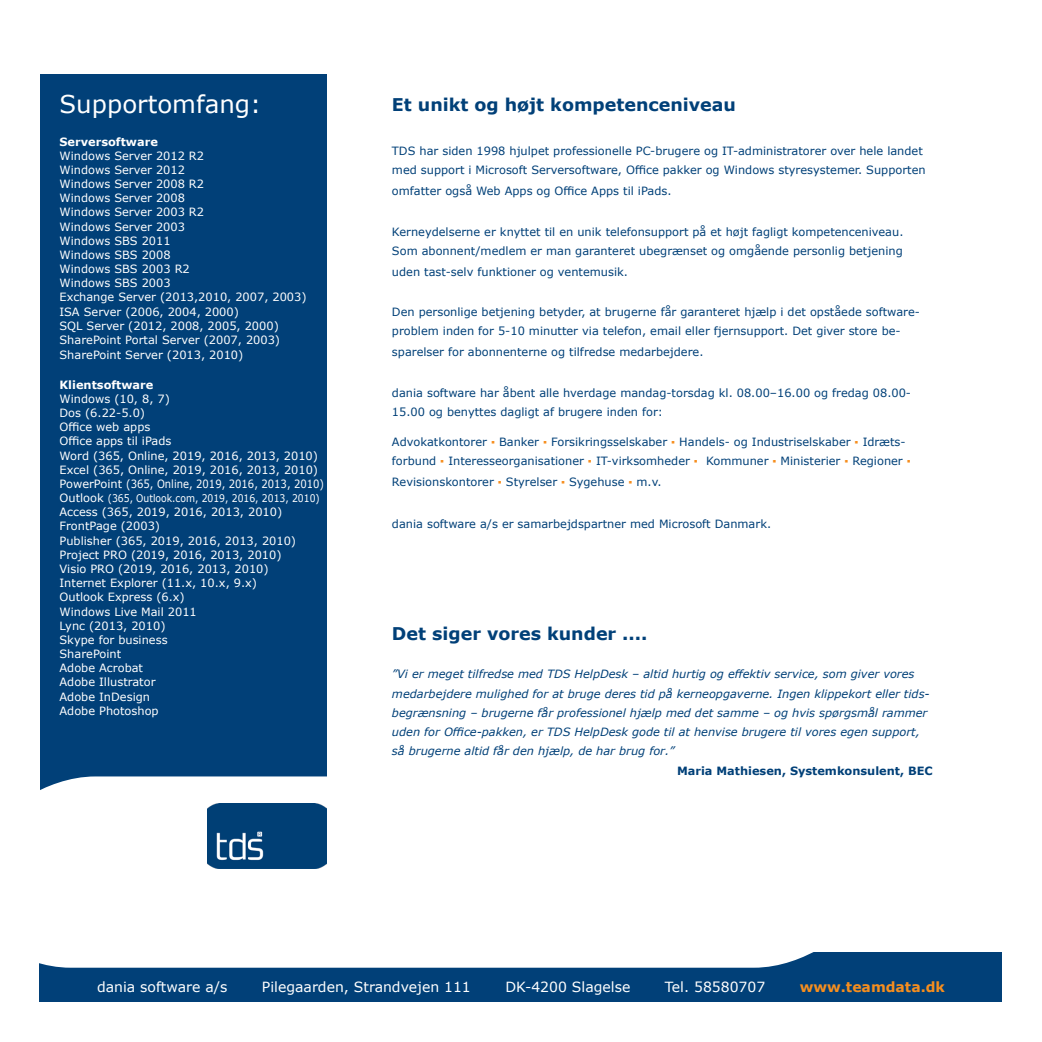
<style>
.page{position:relative;width:1042px;height:1042px;background:#fff}
.page>*{position:absolute;margin:0;border:0;box-sizing:border-box;transform-origin:0 0}
.t1{font:24.5px "Verdana";color:#fff}
.t2{font:700 17.5px "Verdana";color:#014078}
.t3{font:14px "Verdana";color:#fff}
.t4{font:700 14px "Verdana";color:#f68e1e}
.t5{font:11.38px/19.2px "Verdana";color:#014078}
.t6{font:11.38px "Verdana";color:#fff}
.t7{font:italic 11.38px/19.2px "Verdana";color:#014078}
.t8{font:700 11.38px "Verdana";color:#014078}
.t9{font:700 11.38px "Verdana";color:#fff}
.t10{font:10.5px "Verdana";color:#fff;scale:.88 1}
.s1{font-size:11.38px}
.s2{color:#f68e1e}
</style>
<div class="page">
<div style="left:40px;top:952px;width:962px;height:50px;background:#014078"></div>
<svg style="left:39px;top:496px;width:775px;height:471px"></svg>
<div style="left:40px;top:74px;width:286px;height:740px;background:#014078"></div>
<svg style="left:39px;top:776px;width:775px;height:40px"></svg>
<img style="left:207px;top:804px;width:119px;height:64px">
<p class="t1" style="left:60px;top:87px;width:203px">Supportomfang:</p>
<p class="t9" style="left:60px;top:133px;width:100px">Serversoftware</p>
<p class="t6" style="left:60px;top:148px;width:146px">Windows Server 2012 R2</p>
<p class="t6" style="left:60px;top:162px;width:127px">Windows Server 2012</p>
<p class="t6" style="left:60px;top:176px;width:146px">Windows Server 2008 R2</p>
<p class="t6" style="left:60px;top:190px;width:127px">Windows Server 2008</p>
<p class="t6" style="left:60px;top:204px;width:146px">Windows Server 2003 R2</p>
<p class="t6" style="left:60px;top:219px;width:127px">Windows Server 2003</p>
<p class="t6" style="left:60px;top:233px;width:113px">Windows SBS 2011</p>
<p class="t6" style="left:60px;top:247px;width:113px">Windows SBS 2008</p>
<p class="t6" style="left:60px;top:261px;width:132px">Windows SBS 2003 R2</p>
<p class="t6" style="left:60px;top:275px;width:113px">Windows SBS 2003</p>
<p class="t6" style="left:60px;top:289px;width:249px">Exchange Server (2013,2010, 2007, 2003)</p>
<p class="t6" style="left:60px;top:304px;width:181px">ISA Server (2006, 2004, 2000)</p>
<p class="t6" style="left:60px;top:318px;width:221px">SQL Server (2012, 2008, 2005, 2000)</p>
<p class="t6" style="left:60px;top:332px;width:222px">SharePoint Portal Server (2007, 2003)</p>
<p class="t6" style="left:60px;top:347px;width:185px">SharePoint Server (2013, 2010)</p>
<p class="t9" style="left:60px;top:376px;width:95px">Klientsoftware</p>
<p class="t6" style="left:60px;top:391px;width:112px">Windows (10, 8, 7)</p>
<p class="t6" style="left:60px;top:405px;width:87px">Dos (6.22-5.0)</p>
<p class="t6" style="left:60px;top:419px;width:92px">Office web apps</p>
<p class="t6" style="left:60px;top:433px;width:113px">Office apps til iPads</p>
<p class="t6" style="left:60px;top:447px;width:260px">Word (365, Online, 2019, 2016, 2013, 2010)</p>
<p class="t6" style="left:60px;top:462px;width:260px">Excel (365, Online, 2019, 2016, 2013, 2010)</p>
<p class="t6" style="left:60px;top:476px;width:266px">PowerPoint (365, Online, 2019, 2016, 2013, 2010)</p>
<p class="t10" style="left:60px;top:491px;width:297px"><span class="s1">Outlook</span> (365, Outlook.com, 2019, 2016, 2013, 2010)</p>
<p class="t6" style="left:60px;top:504px;width:224px">Access (365, 2019, 2016, 2013, 2010)</p>
<p class="t6" style="left:60px;top:518px;width:102px">FrontPage (2003)</p>
<p class="t6" style="left:60px;top:533px;width:238px">Publisher (365, 2019, 2016, 2013, 2010)</p>
<p class="t6" style="left:60px;top:547px;width:223px">Project PRO (2019, 2016, 2013, 2010)</p>
<p class="t6" style="left:60px;top:561px;width:211px">Visio PRO (2019, 2016, 2013, 2010)</p>
<p class="t6" style="left:60px;top:575px;width:199px">Internet Explorer (11.x, 10.x, 9.x)</p>
<p class="t6" style="left:60px;top:589px;width:127px">Outlook Express (6.x)</p>
<p class="t6" style="left:60px;top:603px;width:139px">Windows Live Mail 2011</p>
<p class="t6" style="left:60px;top:618px;width:107px">Lync (2013, 2010)</p>
<p class="t6" style="left:60px;top:632px;width:110px">Skype for business</p>
<p class="t6" style="left:60px;top:646px;width:63px">SharePoint</p>
<p class="t6" style="left:60px;top:660px;width:85px">Adobe Acrobat</p>
<p class="t6" style="left:60px;top:674px;width:98px">Adobe Illustrator</p>
<p class="t6" style="left:60px;top:688px;width:92px">Adobe InDesign</p>
<p class="t6" style="left:60px;top:703px;width:101px">Adobe Photoshop</p>
<p class="t2" style="left:392px;top:92px;width:345px">Et unikt og højt kompetenceniveau</p>
<p class="t5" style="left:392px;top:141px;width:535px">TDS har siden 1998 hjulpet professionelle PC-brugere og IT-administratorer over hele landet med support i Microsoft Serversoftware, Office pakker og Windows styresystemer. Supporten</p>
<p class="t5" style="left:392px;top:181px;width:281px">omfatter også Web Apps og Office Apps til iPads.</p>
<p class="t5" style="left:392px;top:222px;width:513px">Kerneydelserne er knyttet til en unik telefonsupport på et højt fagligt kompetenceniveau.<br>Som abonnent/medlem er man garanteret ubegrænset og omgående personlig betjening</p>
<p class="t5" style="left:392px;top:262px;width:237px">uden tast-selv funktioner og ventemusik.</p>
<p class="t5" style="left:392px;top:302px;width:529px">Den personlige betjening betyder, at brugerne får garanteret hjælp i det opståede software&shy;problem inden for 5-10 minutter via telefon, email eller fjernsupport. Det giver store be-</p>
<p class="t5" style="left:392px;top:342px;width:313px">sparelser for abonnenterne og tilfredse medarbejdere.</p>
<p class="t5" style="left:392px;top:383px;width:521px">dania software har åbent alle hverdage mandag-torsdag kl. 08.00–16.00 og fredag 08.00-<br>15.00 og benyttes dagligt af brugere inden for:</p>
<p class="t5" style="left:392px;top:432px;width:520px">Advokatkontorer <span class="s2">▪</span> Banker <span class="s2">▪</span> Forsikringsselskaber <span class="s2">▪</span> Handels- og Industriselskaber <span class="s2">▪</span> Idræts&shy;forbund <span class="s2">▪</span> Interesseorganisationer <span class="s2">▪</span> IT-virksomheder <span class="s2">▪</span> Kommuner <span class="s2">▪</span> Ministerier <span class="s2">▪</span> Regioner <span class="s2">▪</span></p>
<p class="t5" style="left:392px;top:472px;width:271px">Revisionskontorer <span class="s2">▪</span> Styrelser <span class="s2">▪</span> Sygehuse <span class="s2">▪</span> m.v.</p>
<p class="t5" style="left:392px;top:514px;width:381px">dania software a/s er samarbejdspartner med Microsoft Danmark.</p>
<p class="t2" style="left:392px;top:621px;width:257px">Det siger vores kunder ....</p>
<p class="t7" style="left:392px;top:664px;width:539px">”Vi er meget tilfredse med TDS HelpDesk – altid hurtig og effektiv service, som giver vores medarbejdere mulighed for at bruge deres tid på kerneopgaverne. Ingen klippekort eller tids&shy;begrænsning – brugerne får professionel hjælp med det samme – og hvis spørgsmål rammer uden for Office-pakken, er TDS HelpDesk gode til at henvise brugere til vores egen support, så brugerne altid får den hjælp, de har brug for.”</p>
<p class="t8" style="left:677px;top:762px;width:257px">Maria Mathiesen, Systemkonsulent, BEC</p>
<p class="t3" style="left:97px;top:977px;width:132px">dania software a/s</p>
<p class="t3" style="left:262px;top:977px;width:210px">Pilegaarden, Strandvejen 111</p>
<p class="t3" style="left:505px;top:977px;width:126px">DK-4200 Slagelse</p>
<p class="t3" style="left:665px;top:977px;width:102px">Tel. 58580707</p>
<p class="t4" style="left:800px;top:977px;width:147px">www.teamdata.dk</p>
</div>
